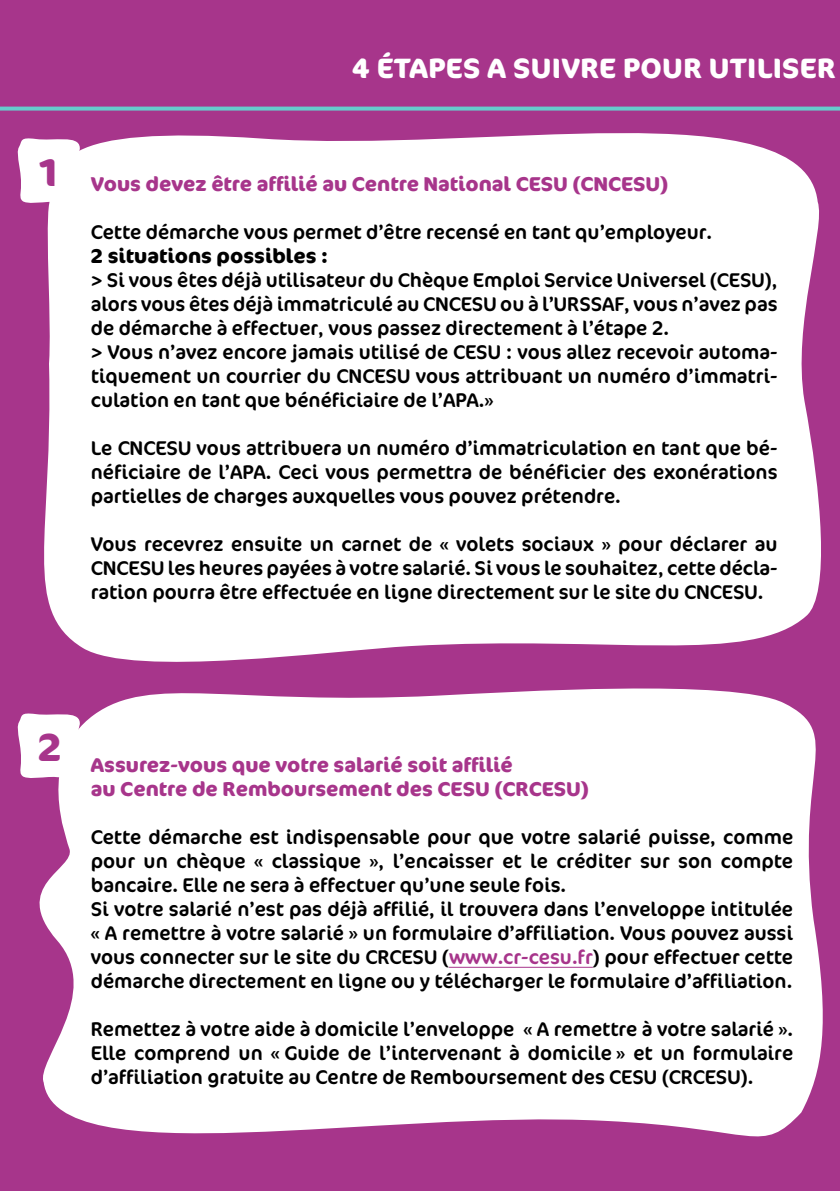
<style>
.page{position:relative;width:840px;height:1191px;background:#fff}
.page>*{position:absolute;margin:0;border:0;box-sizing:border-box;transform-origin:0 0}
.t1{font:700 39px "Cocon";color:#a7358b}
.t2{font:700 28px "Cocon";letter-spacing:.01em;color:#fff}
.t3{font:20px/24px "Cocon";color:#000;text-align:justify}
.t4{font:700 20px/24px "Cocon";color:#a7358b}
.t5{font:700 20px "Cocon";color:#000}
.s1{color:#a7358b}
</style>
<div class="page">
<div style="left:0;top:0;width:839px;height:1191px;background:#a7358b"></div>
<svg style="left:20px;top:106px;width:810px;height:556px;background:#f3e5f0"></svg>
<div style="left:39px;top:688px;width:784px;height:449px;background:#fff"></div>
<svg style="left:17px;top:134px;width:65px;height:72px;background:#f2e1ed"></svg>
<svg style="left:17px;top:709px;width:65px;height:72px;background:#f1dfec"></svg>
<hr style="left:449px;top:967px;width:143px;height:1px;background:#a7358b">
<svg style="left:0;top:107px;width:839px;height:4px;background:#6cbcc5"></svg>
<h1 class="t1" style="left:40px;top:149px;width:20px">1</h1>
<h2 class="t2" style="left:352px;top:51px;width:484px">4 ÉTAPES A SUIVRE POUR UTILISER</h2>
<p class="t4" style="left:91px;top:172px;width:579px">Vous devez être affilié au Centre National CESU (CNCESU)</p>
<p class="t3" style="left:91px;top:220px;width:622px">Cette démarche vous permet d’être recensé en tant qu’employeur.</p>
<p class="t5" style="left:91px;top:244px;width:238px">2 situations possibles :</p>
<p class="t3" style="left:91px;top:268px;width:687px;text-align:left">&gt; Si vous êtes déjà utilisateur du Chèque Emploi Service Universel (CESU), alors vous êtes déjà immatriculé au CNCESU ou à l’URSSAF, vous n’avez pas de démarche à effectuer, vous passez directement à l’étape 2.<br>&gt; Vous n’avez encore jamais utilisé de CESU : vous allez recevoir automa&shy;tiquement un courrier du CNCESU vous attribuant un numéro d’immatri&shy;culation en tant que bénéficiaire de l’APA.»</p>
<p class="t3" style="left:91px;top:436px;width:687px">Le CNCESU vous attribuera un numéro d’immatriculation en tant que bé&shy;néficiaire de l’APA. Ceci vous permettra de bénéficier des exonérations partielles de charges auxquelles vous pouvez prétendre.</p>
<p class="t3" style="left:91px;top:532px;width:688px">Vous recevrez ensuite un carnet de « volets sociaux » pour déclarer au CNCESU les heures payées à votre salarié. Si vous le souhaitez, cette décla&shy;ration pourra être effectuée en ligne directement sur le site du CNCESU.</p>
<h1 class="t1" style="left:38px;top:723px;width:25px">2</h1>
<p class="t4" style="left:91px;top:753px;width:499px">Assurez-vous que votre salarié soit affilié<br>au Centre de Remboursement des CESU (CRCESU)</p>
<p class="t3" style="left:91px;top:825px;width:703px;text-align:left">Cette démarche est indispensable pour que votre salarié puisse, comme pour un chèque « classique », l’encaisser et le créditer sur son compte bancaire. Elle ne sera à effectuer qu’une seule fois.<br>Si votre salarié n’est pas déjà affilié, il trouvera dans l’enveloppe intitulée « A remettre à votre salarié » un formulaire d’affiliation. Vous pouvez aussi vous connecter sur le site du CRCESU (<span class="s1">www.cr-cesu.fr</span>) pour effectuer cette démarche directement en ligne ou y télécharger le formulaire d’affiliation.</p>
<p class="t3" style="left:91px;top:1017px;width:703px">Remettez à votre aide à domicile l’enveloppe « A remettre à votre salarié ».<br>Elle comprend un « Guide de l’intervenant à domicile » et un formulaire d’affiliation gratuite au Centre de Remboursement des CESU (CRCESU).</p>
</div>
